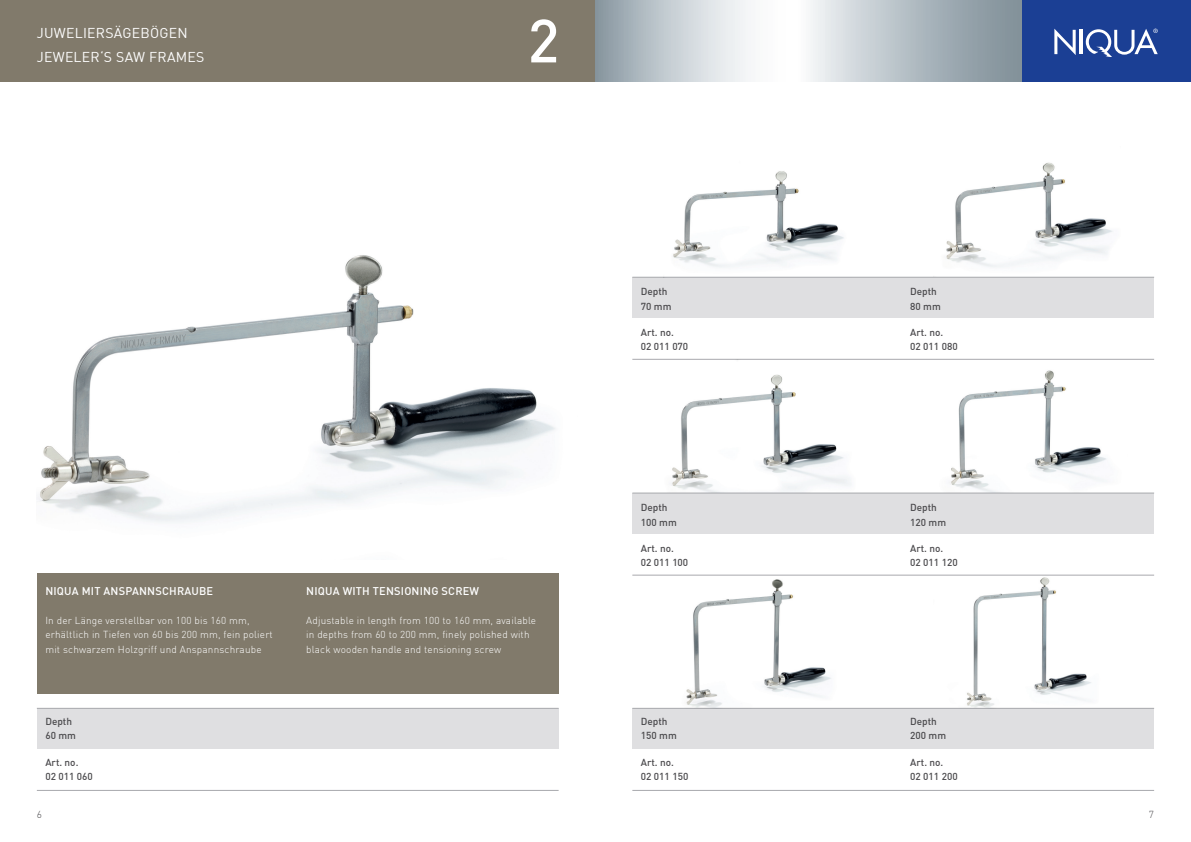
<style>
.page{position:relative;width:1191px;height:842px;background:#fff}
.page>*{position:absolute;margin:0;border:0;box-sizing:border-box;transform-origin:0 0}
.t1{font:500 60px "DIN";color:#fff}
.t2{font:14px/24px "DIN";letter-spacing:.02em;color:#fff}
.t3{font:500 11px "DIN";letter-spacing:.02em;color:#fff}
.t4{font:300 10px/14.4px "DIN";letter-spacing:.02em;color:#fff}
.t5{font:500 10px/14.4px "DIN";color:#4b4a4d}
.t6{font:300 10px "DIN";color:#4b4a4d}
</style>
<div class="page">
<div style="left:0;top:0;width:596px;height:82px;background:#817a6b"></div>
<div style="left:632px;top:708px;width:522px;height:41px;background:#dfdfe1"></div>
<div style="left:37px;top:708px;width:521px;height:41px;background:#dfdfe1"></div>
<img style="left:38px;top:255px;width:518px;height:268px">
<div style="left:1021px;top:0;width:170px;height:82px;background:#1b3f94"></div>
<svg style="left:1054px;top:29px;width:21px;height:26px"></svg>
<hr style="left:1080px;top:30px;width:3px;height:24px;background:#fff">
<svg style="left:1085px;top:29px;width:72px;height:28px"></svg>
<svg style="left:595px;top:0;width:426px;height:82px"></svg>
<div style="left:37px;top:574px;width:521px;height:120px;background:#817a6b"></div>
<hr style="left:632px;top:708px;width:522px;height:1px;background:#a8a9ad">
<hr style="left:37px;top:708px;width:521px;height:1px;background:#a8a9ad">
<hr style="left:632px;top:790px;width:522px;height:1px;background:#a8a9ad">
<hr style="left:37px;top:790px;width:521px;height:1px;background:#a8a9ad">
<div style="left:632px;top:493px;width:522px;height:41px;background:#dfdfe1"></div>
<hr style="left:632px;top:493px;width:522px;height:1px;background:#a8a9ad">
<hr style="left:632px;top:575px;width:522px;height:1px;background:#a8a9ad">
<div style="left:632px;top:277px;width:522px;height:41px;background:#dfdfe1"></div>
<hr style="left:632px;top:277px;width:522px;height:1px;background:#a8a9ad">
<hr style="left:632px;top:359px;width:522px;height:1px;background:#a8a9ad">
<img style="left:663px;top:579px;width:188px;height:129px">
<img style="left:657px;top:374px;width:200px;height:119px">
<img style="left:926px;top:370px;width:201px;height:123px">
<img style="left:663px;top:171px;width:188px;height:106px">
<img style="left:946px;top:162px;width:167px;height:106px">
<img style="left:933px;top:577px;width:187px;height:131px">
<h2 class="t2" style="left:37px;top:21px;width:169px">JUWELIERSÄGEBÖGEN<br>JEWELER‘S SAW FRAMES</h2>
<h1 class="t1" style="left:527px;top:2px;width:33px">2</h1>
<p class="t3" style="left:45px;top:584px;width:169px">NIQUA MIT ANSPANNSCHRAUBE</p>
<p class="t4" style="left:45px;top:613px;width:229px">In der Länge verstellbar von 100 bis 160 mm, erhältlich in Tiefen von 60 bis 200 mm, fein poliert mit schwarzem Holzgriff und Anspannschraube</p>
<p class="t5" style="left:45px;top:714px;width:32px">Depth<br>60 mm</p>
<p class="t5" style="left:45px;top:754px;width:49px">Art. no.<br>02 011 060</p>
<p class="t3" style="left:306px;top:584px;width:174px">NIQUA WITH TENSIONING SCREW</p>
<p class="t4" style="left:306px;top:613px;width:231px">Adjustable in length from 100 to 160 mm, available in depths from 60 to 200 mm, finely polished with black wooden handle and tensioning screw</p>
<p class="t5" style="left:641px;top:284px;width:32px">Depth<br>70 mm</p>
<p class="t5" style="left:641px;top:325px;width:49px">Art. no.<br>02 011 070</p>
<p class="t5" style="left:641px;top:500px;width:37px">Depth<br>100 mm</p>
<p class="t5" style="left:641px;top:541px;width:49px">Art. no.<br>02 011 100</p>
<p class="t5" style="left:641px;top:714px;width:37px">Depth<br>150 mm</p>
<p class="t5" style="left:641px;top:754px;width:49px">Art. no.<br>02 011 150</p>
<p class="t5" style="left:910px;top:284px;width:32px">Depth<br>80 mm</p>
<p class="t5" style="left:910px;top:325px;width:49px">Art. no.<br>02 011 080</p>
<p class="t5" style="left:910px;top:500px;width:37px">Depth<br>120 mm</p>
<p class="t5" style="left:910px;top:541px;width:49px">Art. no.<br>02 011 120</p>
<p class="t5" style="left:910px;top:714px;width:37px">Depth<br>200 mm</p>
<p class="t5" style="left:910px;top:754px;width:49px">Art. no.<br>02 011 200</p>
<p class="t6" style="left:37px;top:808px;width:7px">6</p>
<p class="t6" style="left:1149px;top:808px;width:7px">7</p>
</div>
